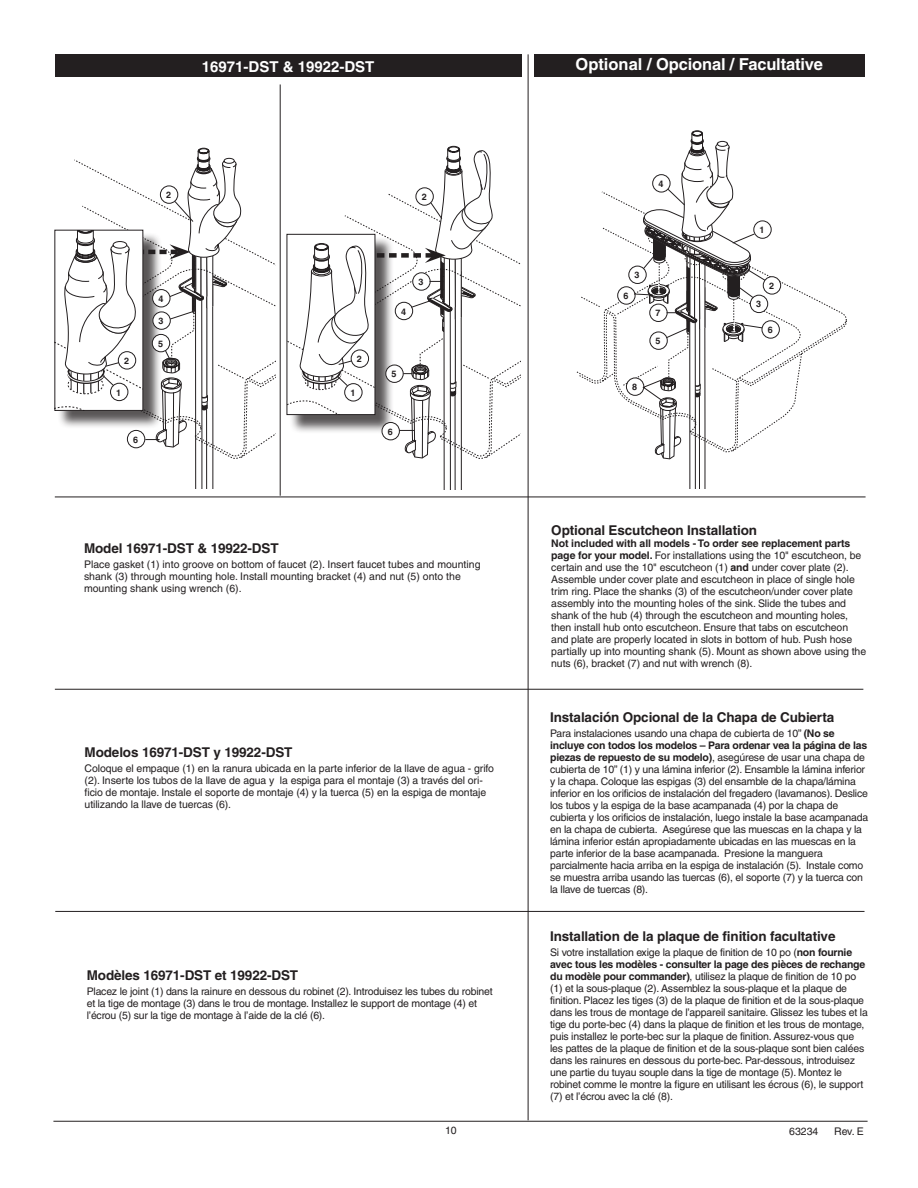
<style>
.page{position:relative;width:918px;height:1188px;background:#fff}
.page>*{position:absolute;margin:0;border:0;box-sizing:border-box;transform-origin:0 0}
.t1{font:700 16.5px "Helvetica";letter-spacing:-.01em;color:#fff}
.t2{font:700 15px "Helvetica";color:#fff}
.body{font:700 13.5px "Helvetica";letter-spacing:-.01em;color:#231f20}
.body-2{font:10.5px/12px "Helvetica";letter-spacing:-.02em;color:#231f20}
.body-3{font:10.5px/12px "Helvetica";color:#231f20}
.t3{font:700 9px "Helvetica";color:#231f20}
.s1{font-weight:700}
</style>
<div class="page">
<hr style="left:55px;top:689px;width:808px;height:1px;background:#231f20">
<hr style="left:55px;top:911px;width:810px;height:1px;background:#231f20">
<hr style="left:55px;top:497px;width:811px;height:1px;background:#231f20">
<div style="left:55px;top:54px;width:466px;height:23px;background:#231f20"></div>
<hr style="left:528px;top:54px;width:1px;height:1066px;background:#231f20">
<div style="left:534px;top:54px;width:330px;height:22px;background:#231f20"></div>
<hr style="left:53px;top:1121px;width:815px;height:1px;background:#231f20">
<hr style="left:280px;top:84px;width:1px;height:412px;background:#231f20">
<svg style="left:577px;top:130px;width:270px;height:359px"></svg>
<svg style="left:493px;top:249px;width:27px;height:204px"></svg>
<svg style="left:287px;top:145px;width:206px;height:345px"></svg>
<svg style="left:386px;top:365px;width:17px;height:17px"></svg>
<div style="left:385px;top:365px;width:19px;height:18px;border:1px solid #231f20;border-radius:50%"></div>
<div style="left:390px;top:369px;width:9px;height:10px;background:#fff"></div>
<div style="left:382px;top:422px;width:17px;height:18px;background:#fff;border-radius:50%"></div>
<div style="left:382px;top:422px;width:18px;height:18px;border:1px solid #231f20;border-radius:50%"></div>
<svg style="left:55px;top:148px;width:221px;height:341px"></svg>
<p class="t2" style="left:202px;top:58px;width:174px">16971-DST &amp; 19922-DST</p>
<p class="t3" style="left:166px;top:190px;width:7px">2</p>
<p class="t3" style="left:124px;top:355px;width:7px">2</p>
<p class="t3" style="left:116px;top:387px;width:7px">1</p>
<p class="t3" style="left:133px;top:434px;width:7px">6</p>
<p class="t3" style="left:158px;top:293px;width:7px">4</p>
<p class="t3" style="left:159px;top:316px;width:7px">3</p>
<p class="t3" style="left:158px;top:338px;width:7px">5</p>
<p class="t3" style="left:422px;top:191px;width:7px">2</p>
<p class="t3" style="left:357px;top:354px;width:7px">2</p>
<p class="t3" style="left:350px;top:387px;width:7px">1</p>
<p class="t3" style="left:401px;top:306px;width:7px">4</p>
<p class="t3" style="left:418px;top:276px;width:7px">3</p>
<p class="t3" style="left:392px;top:369px;width:7px">5</p>
<p class="t3" style="left:388px;top:426px;width:7px">6</p>
<p class="body" style="left:84px;top:540px;width:196px">Model 16971-DST &amp; 19922-DST</p>
<p class="body-3" style="left:84px;top:558px;width:398px">Place gasket (1) into groove on bottom of faucet (2). Insert faucet tubes and mounting shank (3) through mounting hole. Install mounting bracket (4) and nut (5) onto the mounting shank using wrench (6).</p>
<p class="body" style="left:85px;top:744px;width:209px">Modelos 16971-DST y 19922-DST</p>
<p class="body-2" style="left:85px;top:762px;width:411px">Coloque el empaque (1) en la ranura ubicada en la parte inferior de la llave de agua - grifo (2). Inserte los tubos de la llave de agua y la espiga para el montaje (3) a través del ori&shy;ficio de montaje. Instale el soporte de montaje (4) y la tuerca (5) en la espiga de montaje utilizando la llave de tuercas (6).</p>
<p class="body" style="left:87px;top:967px;width:213px">Modèles 16971-DST et 19922-DST</p>
<p class="body-2" style="left:87px;top:985px;width:408px">Placez le joint (1) dans la rainure en dessous du robinet (2). Introduisez les tubes du robinet et la tige de montage (3) dans le trou de montage. Installez le support de montage (4) et l’écrou (5) sur la tige de montage à l’aide de la clé (6).</p>
<p class="t1" style="left:576px;top:55px;width:249px">Optional / Opcional / Facultative</p>
<p class="t3" style="left:658px;top:178px;width:7px">4</p>
<p class="t3" style="left:635px;top:270px;width:7px">3</p>
<p class="t3" style="left:623px;top:290px;width:7px">6</p>
<p class="t3" style="left:632px;top:382px;width:7px">8</p>
<p class="t3" style="left:656px;top:308px;width:7px">7</p>
<p class="t3" style="left:656px;top:336px;width:7px">5</p>
<p class="t3" style="left:760px;top:225px;width:7px">1</p>
<p class="t3" style="left:756px;top:299px;width:7px">3</p>
<p class="t3" style="left:769px;top:280px;width:7px">2</p>
<p class="t3" style="left:768px;top:324px;width:7px">6</p>
<p class="body" style="left:551px;top:522px;width:207px">Optional Escutcheon Installation</p>
<p class="body-2" style="left:551px;top:538px;width:316px"><span class="s1">Not included with all models - To order see replacement parts page for your model.</span> For installations using the 10" escutcheon, be certain and use the 10" escutcheon (1) <span class="s1">and</span> under cover plate (2).<br>Assemble under cover plate and escutcheon in place of single hole trim ring. Place the shanks (3) of the escutcheon/under cover plate assembly into the mounting holes of the sink. Slide the tubes and shank of the hub (4) through the escutcheon and mounting holes, then install hub onto escutcheon. Ensure that tabs on escutcheon and plate are properly located in slots in bottom of hub. Push hose partially up into mounting shank (5). Mount as shown above using the nuts (6), bracket (7) and nut with wrench (8).</p>
<p class="body" style="left:550px;top:709px;width:286px">Instalación Opcional de la Chapa de Cubierta</p>
<p class="body-2" style="left:550px;top:727px;width:320px">Para instalaciones usando una chapa de cubierta de 10” <span class="s1">(No se incluye con todos los modelos – Para ordenar vea la página de las piezas de repuesto de su modelo)</span>, asegúrese de usar una chapa de cubierta de 10” (1) y una lámina inferior (2). Ensamble la lámina inferior y la chapa. Coloque las espigas (3) del ensamble de la chapa/lámina inferior en los orificios de instalación del fregadero (lavamanos). Deslice los tubos y la espiga de la base acampanada (4) por la chapa de cubierta y los orificios de instalación, luego instale la base acampanada en la chapa de cubierta. Asegúrese que las muescas en la chapa y la lámina inferior están apropiadamente ubicadas en las muescas en la parte inferior de la base acampanada. Presione la manguera parcialmente hacia arriba en la espiga de instalación (5). Instale como se muestra arriba usando las tuercas (6), el soporte (7) y la tuerca con la llave de tuercas (8).</p>
<p class="body" style="left:550px;top:928px;width:287px">Installation de la plaque de finition facultative</p>
<p class="body-2" style="left:550px;top:947px;width:319px">Si votre installation exige la plaque de finition de 10 po (<span class="s1">non fournie avec tous les modèles - consulter la page des pièces de rechange du modèle pour commander)</span>, utilisez la plaque de finition de 10 po (1) et la sous-plaque (2). Assemblez la sous-plaque et la plaque de finition. Placez les tiges (3) de la plaque de finition et de la sous-plaque dans les trous de montage de l’appareil sanitaire. Glissez les tubes et la tige du porte-bec (4) dans la plaque de finition et les trous de montage, puis installez le porte-bec sur la plaque de finition. Assurez-vous que les pattes de la plaque de finition et de la sous-plaque sont bien calées dans les rainures en dessous du porte-bec. Par-dessous, introduisez une partie du tuyau souple dans la tige de montage (5). Montez le robinet comme le montre la figure en utilisant les écrous (6), le support (7) et l’écrou avec la clé (8).</p>
<p class="body-2" style="left:445px;top:1124px;width:13px">10</p>
<p class="body-2" style="left:789px;top:1126px;width:31px">63234</p>
<p class="body-2" style="left:834px;top:1126px;width:31px">Rev. E</p>
</div>
